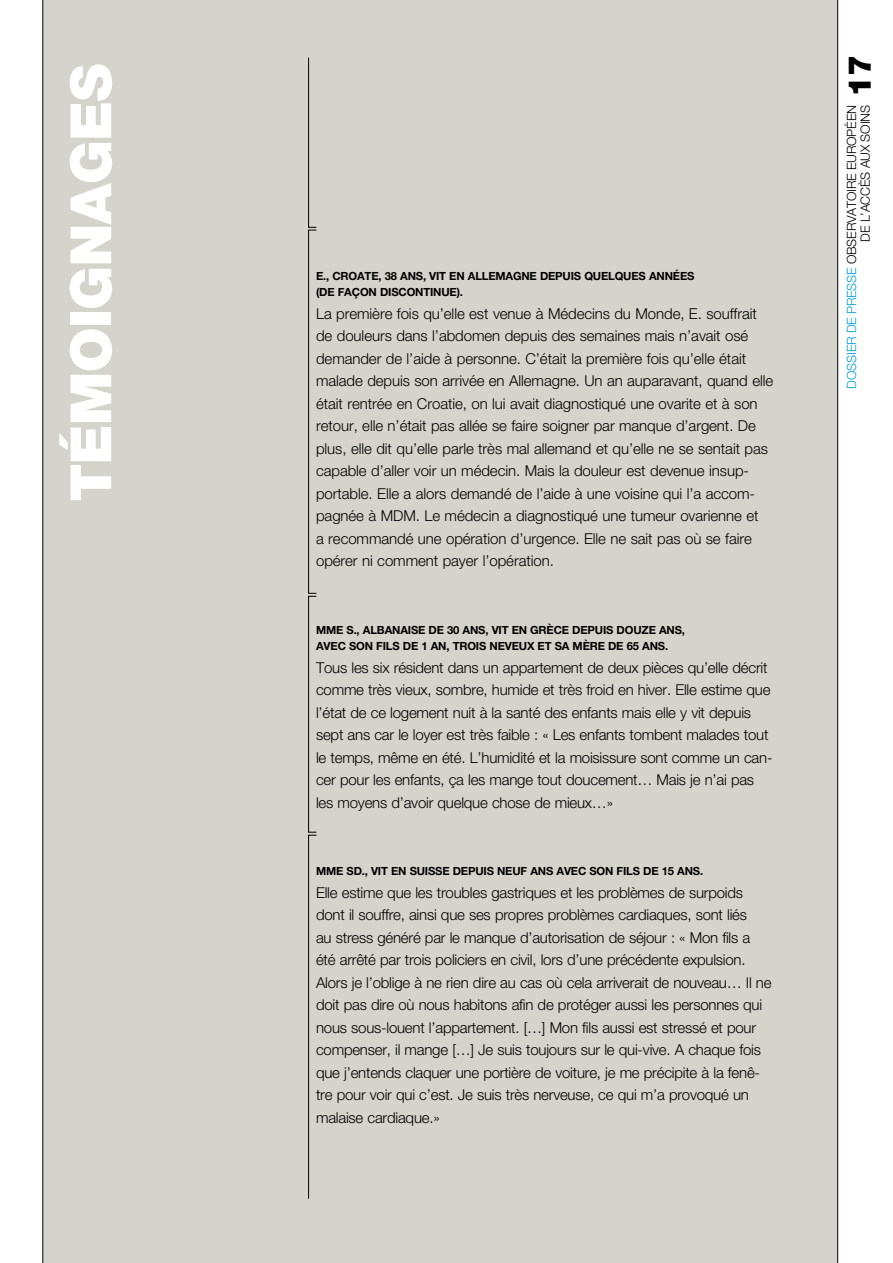
<style>
.page{position:relative;width:893px;height:1263px;background:#fff}
.page>*{position:absolute;margin:0;border:0;box-sizing:border-box;transform-origin:0 0}
.t1{font:900 56.85px "Helvetica Neue";letter-spacing:-.015em;color:#fff}
.t2{font:900 31.5px "Helvetica Neue";color:#000}
.t3{font:300 15px/22.5px "Helvetica Neue";letter-spacing:-.015em;color:#000}
.t4{font:300 12.75px/13.5px "Helvetica Neue";color:#000;text-align:right}
.t5{font:700 11.25px/16.5px "Helvetica Neue";letter-spacing:-.015em;color:#000}
.s1{color:#009ddb}
</style>
<div class="page">
<div style="left:43px;top:0;width:795px;height:1263px;background:#d5d4cc"></div>
<hr style="left:43px;top:0;width:1px;height:1263px;background:#000">
<div style="left:308px;top:596px;width:9px;height:236px;border:1px solid #000"></div>
<div style="left:308px;top:230px;width:9px;height:363px;border:1px solid #000"></div>
<hr style="left:837px;top:0;width:1px;height:1263px;background:#000">
<svg style="left:308px;top:835px;width:9px;height:364px"></svg>
<svg style="left:308px;top:57px;width:9px;height:171px"></svg>
<h1 class="t1" style="left:57px;top:501px;width:438px;rotate:-90deg">témoignages</h1>
<h2 class="t2" style="left:841px;top:97px;width:44px;rotate:-90deg">17</h2>
<p class="t4" style="left:845px;top:389px;width:284px;rotate:-90deg"><span class="s1">dossier de presse</span> Observatoire européen de l’accès aux soins</p>
<p class="t5" style="left:316px;top:267px;width:379px">E., CROATE, 38 ANS, VIT EN ALLEMAGNE DEPUIS QUELQUES ANNÉES (DE FAÇON DISCONTINUE).</p>
<p class="t3" style="left:316px;top:302px;width:459px">La première fois qu’elle est venue à Médecins du Monde, E. souffrait de douleurs dans l’abdomen depuis des semaines mais n’avait osé demander de l’aide à personne. C’était la première fois qu’elle était malade depuis son arrivée en Allemagne. Un an auparavant, quand elle était rentrée en Croatie, on lui avait diagnostiqué une ovarite et à son retour, elle n’était pas allée se faire soigner par manque d’argent. De plus, elle dit qu’elle parle très mal allemand et qu’elle ne se sentait pas capable d’aller voir un médecin. Mais la douleur est devenue insup&shy;portable. Elle a alors demandé de l’aide à une voisine qui l’a accom&shy;pagnée à MDM. Le médecin a diagnostiqué une tumeur ovarienne et<br>a recommandé une opération d’urgence. Elle ne sait pas où se faire opérer ni comment payer l’opération.</p>
<p class="t5" style="left:316px;top:621px;width:370px;text-indent:69px">ANAISE DE 30 ANS, VIT EN GRÈCE DEPUIS DOUZE ANS,<br>AVEC SON FILS DE 1 AN, TROIS NEVEUX ET SA MÈRE DE 65 ANS.</p>
<p class="t3" style="left:316px;top:656px;width:458px">Tous les six résident dans un appartement de deux pièces qu’elle décrit comme très vieux, sombre, humide et très froid en hiver. Elle estime que l’état de ce logement nuit à la santé des enfants mais elle y vit depuis sept ans car le loyer est très faible : « Les enfants tombent malades tout le temps, même en été. L’humidité et la moisissure sont comme un can&shy;cer pour les enfants, ça les mange tout doucement… Mais je n’ai pas les moyens d’avoir quelque chose de mieux…»</p>
<p class="t5" style="left:316px;top:621px;width:55px">MME S., ALB</p>
<p class="t5" style="left:316px;top:863px;width:389px">MME SD., VIT EN SUISSE DEPUIS NEUF ANS AVEC SON FILS DE 15 ANS.</p>
<p class="t3" style="left:316px;top:881px;width:457px">Elle estime que les troubles gastriques et les problèmes de surpoids dont il souffre, ainsi que ses propres problèmes cardiaques, sont liés<br>au stress généré par le manque d’autorisation de séjour : « Mon fils a été arrêté par trois policiers en civil, lors d’une précédente expulsion.<br>Alors je l’oblige à ne rien dire au cas où cela arriverait de nouveau… Il ne doit pas dire où nous habitons afin de protéger aussi les personnes qui nous sous-louent l’appartement. […] Mon fils aussi est stressé et pour compenser, il mange […] Je suis toujours sur le qui-vive. A chaque fois que j’entends claquer une portière de voiture, je me précipite à la fenê&shy;tre pour voir qui c’est. Je suis très nerveuse, ce qui m’a provoqué un malaise cardiaque.»</p>
</div>
